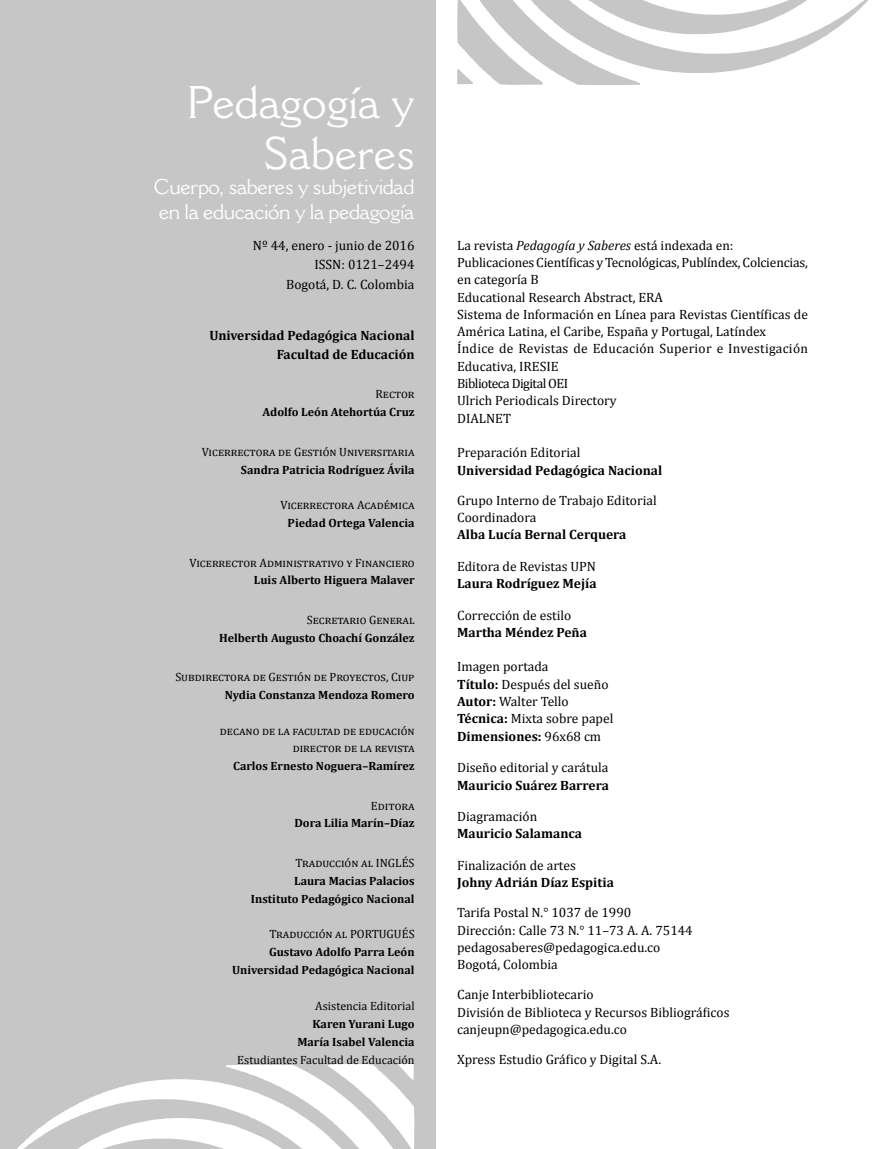
<style>
.page{position:relative;width:893px;height:1149px;background:#fff}
.page>*{position:absolute;margin:0;border:0;box-sizing:border-box;transform-origin:0 0}
.t1{font:45px/51px "Cantoria MT Std";color:#fff;text-align:right}
.t2{font:21px/25.2px "Cantoria MT Std";letter-spacing:-.02em;color:#fff}
.t3{font:13.5px/17.2px "Cambria";color:#000}
.t4{font:700 13.5px/19.4px "Cambria";color:#000;text-align:right}
.t5{font:700 12px/17.9px "Cambria";color:#000;text-align:right}
.t6{font:12px "Cambria";color:#000}
.t7{font:12px/17.9px "Cambria";letter-spacing:.055em;color:#000;text-align:right}
.t8{font:12px "Cambria";letter-spacing:.095em;color:#000}
.t9{font:12px "Cambria";letter-spacing:.035em;color:#000}
.s1{font-style:italic}
.s2{font-weight:700}
</style>
<div class="page">
<div style="left:0;top:0;width:436px;height:1148px;background:#c6c6c6"></div>
<svg style="left:457px;top:0;width:412px;height:85px"></svg>
<svg style="left:18px;top:1064px;width:397px;height:84px"></svg>
<h1 class="t1" style="left:187px;top:77px;width:230px">Pedagogía y<br>Saberes</h1>
<h2 class="t2" style="left:154px;top:174px;width:262px">Cuerpo, saberes y subjetividad en la educación y la pedagogía</h2>
<p class="t3" style="left:253px;top:235px;width:163px;line-height:19.4px;text-align:right">Nº 44, enero - junio de 2016<br>ISSN: 0121–2494<br>Bogotá, D. C. Colombia</p>
<p class="t4" style="left:209px;top:325px;width:207px">Universidad Pedagógica Nacional<br>Facultad de Educación</p>
<p class="t6" style="left:375px;top:387px;width:39px">Rector</p>
<p class="t5" style="left:262px;top:403px;width:154px">Adolfo León Atehortúa Cruz</p>
<p class="t8" style="left:202px;top:444px;width:214px">Vicerrectora de Gestión Universitaria</p>
<p class="t5" style="left:241px;top:460px;width:175px">Sandra Patricia Rodríguez Ávila</p>
<p class="t8" style="left:280px;top:498px;width:135px">Vicerrectora Académica</p>
<p class="t5" style="left:288px;top:513px;width:128px">Piedad Ortega Valencia</p>
<p class="t9" style="left:190px;top:555px;width:227px">Vicerrector Administrativo y Financiero</p>
<p class="t5" style="left:254px;top:571px;width:162px">Luis Alberto Higuera Malaver</p>
<p class="t7" style="left:307px;top:610px;width:109px">Secretario General</p>
<p class="t5" style="left:219px;top:628px;width:197px">Helberth Augusto Choachí González</p>
<p class="t6" style="left:175px;top:669px;width:241px">Subdirectora de Gestión de Proyectos, Ciup</p>
<p class="t5" style="left:225px;top:685px;width:191px">Nydia Constanza Mendoza Romero</p>
<p class="t7" style="left:220px;top:721px;width:196px">decano de la facultad de educación director de la revista</p>
<p class="t5" style="left:233px;top:756px;width:183px">Carlos Ernesto Noguera–Ramírez</p>
<p class="t6" style="left:371px;top:798px;width:44px">Editora</p>
<p class="t5" style="left:294px;top:813px;width:122px">Dora Lilia Marín–Díaz</p>
<p class="t6" style="left:295px;top:855px;width:121px">Traducción al INGLÉS</p>
<p class="t5" style="left:251px;top:870px;width:165px">Laura Macias Palacios<br>Instituto Pedagógico Nacional</p>
<p class="t6" style="left:269px;top:926px;width:147px">Traducción al PORTUGUÉS</p>
<p class="t5" style="left:232px;top:942px;width:184px">Gustavo Adolfo Parra León<br>Universidad Pedagógica Nacional</p>
<p class="t6" style="left:315px;top:998px;width:101px">Asistencia Editorial</p>
<p class="t5" style="left:297px;top:1014px;width:119px">Karen Yurani Lugo<br>María Isabel Valencia</p>
<p class="t6" style="left:237px;top:1052px;width:179px">Estudiantes Facultad de Educación</p>
<p class="t3" style="left:457px;top:236px;width:352px">La revista <span class="s1">Pedagogía y Saberes</span> está indexada en:<br>Publicaciones Científicas y Tecnológicas,Publíndex, Colciencias, en categoría B<br>Educational Research Abstract, ERA<br>Sistema de Información en Línea para Revistas Científicas de América Latina, el Caribe, España y Portugal, Latíndex<br>Índice de Revistas de Educación Superior e Investigación Educativa, IRESIE<br>Biblioteca Digital OEI<br>Ulrich Periodicals Directory<br>DIALNET</p>
<p class="t3" style="left:457px;top:444px;width:125px">Preparación Editorial</p>
<p class="t4" style="left:457px;top:459px;width:207px">Universidad Pedagógica Nacional</p>
<p class="t3" style="left:457px;top:491px;width:201px">Grupo Interno de Trabajo Editorial<br>Coordinadora</p>
<p class="t4" style="left:457px;top:524px;width:171px">Alba Lucía Bernal Cerquera</p>
<p class="t3" style="left:457px;top:557px;width:141px">Editora de Revistas UPN</p>
<p class="t4" style="left:457px;top:573px;width:141px">Laura Rodríguez Mejía</p>
<p class="t3" style="left:457px;top:606px;width:116px">Corrección de estilo</p>
<p class="t4" style="left:457px;top:622px;width:131px">Martha Méndez Peña</p>
<p class="t3" style="left:457px;top:658px;width:158px">Imagen portada<br><span class="s2">Título:</span> Después del sueño<br><span class="s2">Autor:</span> Walter Tello<br><span class="s2">Técnica:</span> Mixta sobre papel<br><span class="s2">Dimensiones:</span> 96x68 cm</p>
<p class="t3" style="left:457px;top:758px;width:153px">Diseño editorial y carátula</p>
<p class="t4" style="left:457px;top:774px;width:153px">Mauricio Suárez Barrera</p>
<p class="t3" style="left:457px;top:807px;width:82px">Diagramación</p>
<p class="t4" style="left:457px;top:823px;width:126px">Mauricio Salamanca</p>
<p class="t3" style="left:457px;top:856px;width:120px">Finalización de artes</p>
<p class="t4" style="left:457px;top:872px;width:158px">Johny Adrián Díaz Espitia</p>
<p class="t3" style="left:457px;top:903px;width:237px">Tarifa Postal N.° 1037 de 1990<br>Dirección: Calle 73 N.° 11–73 A. A. 75144 pedagosaberes@pedagogica.edu.co<br>Bogotá, Colombia</p>
<p class="t3" style="left:457px;top:985px;width:274px">Canje Interbibliotecario<br>División de Biblioteca y Recursos Bibliográficos canjeupn@pedagogica.edu.co</p>
<p class="t3" style="left:457px;top:1050px;width:206px">Xpress Estudio Gráfico y Digital S.A.</p>
</div>
